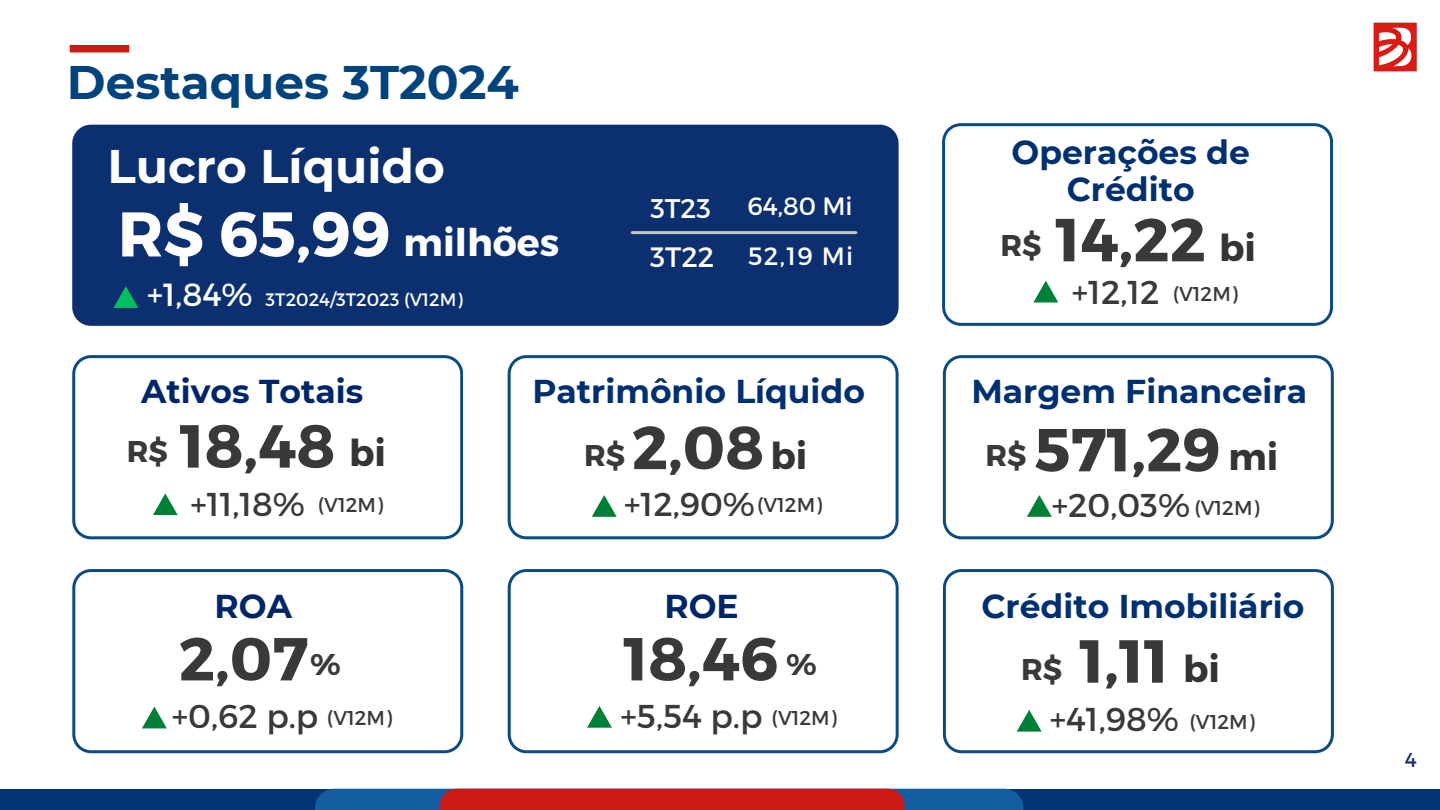
<style>
.page{position:relative;width:1440px;height:810px;background:#fff}
.page>*{position:absolute;margin:0;border:0;box-sizing:border-box;transform-origin:0 0}
.t1{font:700 63px "Montserrat";color:#fdfdfd}
.t2{font:700 60.5px "Montserrat";color:#393939}
.t3{font:700 47px "Montserrat";color:#00437d}
.t4{font:700 47px "Montserrat";color:#fff}
.t5{font:700 38px "Montserrat";color:#fdfdfd}
.t6{font:700 37px "Montserrat";color:#343434}
.t7{font:700 33px/36.8px "Montserrat";color:#003070;text-align:center}
.t8{font:33px "Montserrat";color:#393939}
.t9{font:700 33px "Montserrat";color:#002669}
.t10{font:32px "Montserrat";color:#fdfdfd}
.t11{font:700 30px "Montserrat";color:#393939}
.t12{font:28px "Montserrat";color:#fdfdfd}
.t13{font:27px "Montserrat";color:#fdfdfd}
.t14{font:25px "Montserrat";letter-spacing:.025em;color:#fdfdfd}
.t15{font:20px "Montserrat";color:#393939}
.t16{font:20px "Montserrat";color:#19316b}
.t17{font:18px "Montserrat";color:#fdfdfd}
</style>
<div class="page">
<div style="left:70px;top:45px;width:59px;height:7px;background:#cb1a15"></div>
<div style="left:72px;top:125px;width:826px;height:201px;background:#0b2f6f;border-radius:19px"></div>
<svg style="left:72px;top:355px;width:391px;height:184px"></svg>
<svg style="left:508px;top:355px;width:390px;height:184px"></svg>
<svg style="left:943px;top:355px;width:391px;height:184px"></svg>
<svg style="left:72px;top:569px;width:391px;height:184px"></svg>
<svg style="left:508px;top:569px;width:390px;height:184px"></svg>
<svg style="left:943px;top:569px;width:391px;height:184px"></svg>
<div style="left:0;top:789px;width:1440px;height:21px;background:#023476"></div>
<div style="left:315px;top:789px;width:709px;height:21px;background:#145da0"></div>
<div style="left:440px;top:789px;width:465px;height:21px;background:#cb1a15"></div>
<svg style="left:153px;top:493px;width:25px;height:22px"></svg>
<hr style="left:632px;top:231px;width:224px;height:3px;background:#c6c6c6">
<svg style="left:592px;top:495px;width:25px;height:22px"></svg>
<svg style="left:1027px;top:495px;width:25px;height:22px"></svg>
<svg style="left:142px;top:707px;width:25px;height:21px"></svg>
<svg style="left:942px;top:123px;width:391px;height:203px"></svg>
<svg style="left:1033px;top:281px;width:25px;height:22px"></svg>
<svg style="left:587px;top:706px;width:25px;height:22px"></svg>
<svg style="left:113px;top:286px;width:25px;height:22px"></svg>
<img style="left:1373px;top:22px;width:44px;height:50px">
<svg style="left:1017px;top:710px;width:25px;height:22px"></svg>
<h3 class="t3" style="left:67px;top:54px;width:454px">Destaques 3T2024</h3>
<p class="t4" style="left:107px;top:138px;width:339px">Lucro Líquido</p>
<h3 class="t1" style="left:118px;top:193px;width:274px">R$ 65,99</h3>
<h4 class="t5" style="left:404px;top:218px;width:157px">milhões</h4>
<h6 class="t13" style="left:650px;top:191px;width:62px">3T23</h6>
<h2 class="t12" style="left:650px;top:238px;width:66px">3T22</h2>
<h4 class="t14" style="left:747px;top:190px;width:107px">64,80 Mi</h4>
<h5 class="t14" style="left:748px;top:240px;width:106px">52,19 Mi</h5>
<h2 class="t7" style="left:1011px;top:134px;width:240px">Operações de<br>Crédito</h2>
<h5 class="t11" style="left:1001px;top:226px;width:43px">R$</h5>
<h4 class="t2" style="left:1055px;top:200px;width:152px">14,22</h4>
<p class="t6" style="left:1219px;top:224px;width:38px">bi</p>
<p class="t10" style="left:147px;top:274px;width:107px">+1,84%</p>
<p class="t17" style="left:266px;top:288px;width:199px">3T2024/3T2023 (V12M)</p>
<p class="t8" style="left:1072px;top:271px;width:89px">+12,12</p>
<h5 class="t15" style="left:1173px;top:281px;width:67px">(V12M)</h5>
<p class="t9" style="left:141px;top:371px;width:223px">Ativos Totais</p>
<p class="t7" style="left:532px;top:373px;width:334px">Patrimônio Líquido</p>
<p class="t11" style="left:127px;top:432px;width:43px">R$</p>
<p class="t2" style="left:180px;top:407px;width:157px">18,48</p>
<p class="t2" style="left:632px;top:408px;width:134px">2,08</p>
<p class="t6" style="left:349px;top:429px;width:38px">bi</p>
<h6 class="t6" style="left:771px;top:432px;width:38px">bi</h6>
<p class="t11" style="left:584px;top:436px;width:43px">R$</p>
<h5 class="t7" style="left:971px;top:373px;width:337px">Margem Financeira</h5>
<p class="t11" style="left:986px;top:436px;width:43px">R$</p>
<p class="t2" style="left:1034px;top:410px;width:188px">571,29</p>
<h6 class="t6" style="left:1229px;top:433px;width:51px">mi</h6>
<p class="t8" style="left:190px;top:483px;width:116px">+11,18%</p>
<h1 class="t15" style="left:318px;top:492px;width:67px">(V12M)</h1>
<h2 class="t8" style="left:624px;top:483px;width:132px">+12,90%</h2>
<h4 class="t15" style="left:757px;top:492px;width:67px">(V12M)</h4>
<h2 class="t8" style="left:1052px;top:483px;width:140px">+20,03%</h2>
<h4 class="t15" style="left:1194px;top:494px;width:67px">(V12M)</h4>
<h2 class="t9" style="left:215px;top:586px;width:79px">ROA</h2>
<h5 class="t2" style="left:179px;top:620px;width:131px">2,07</h5>
<p class="t8" style="left:172px;top:695px;width:148px">+0,62 p.p</p>
<p class="t15" style="left:327px;top:705px;width:67px">(V12M)</p>
<h6 class="t11" style="left:310px;top:645px;width:32px">%</h6>
<h5 class="t9" style="left:664px;top:586px;width:76px">ROE</h5>
<p class="t2" style="left:623px;top:620px;width:156px">18,46</p>
<p class="t8" style="left:621px;top:695px;width:143px">+5,54 p.p</p>
<p class="t11" style="left:786px;top:645px;width:32px">%</p>
<h2 class="t15" style="left:772px;top:705px;width:67px">(V12M)</h2>
<p class="t7" style="left:981px;top:588px;width:325px">Crédito Imobiliário</p>
<h2 class="t11" style="left:1021px;top:649px;width:43px">R$</h2>
<h6 class="t2" style="left:1079px;top:622px;width:91px">1,11</h6>
<h4 class="t6" style="left:1183px;top:644px;width:38px">bi</h4>
<p class="t8" style="left:1050px;top:698px;width:131px">+41,98%</p>
<p class="t15" style="left:1190px;top:709px;width:67px">(V12M)</p>
<p class="t16" style="left:1405px;top:747px;width:13px">4</p>
</div>
